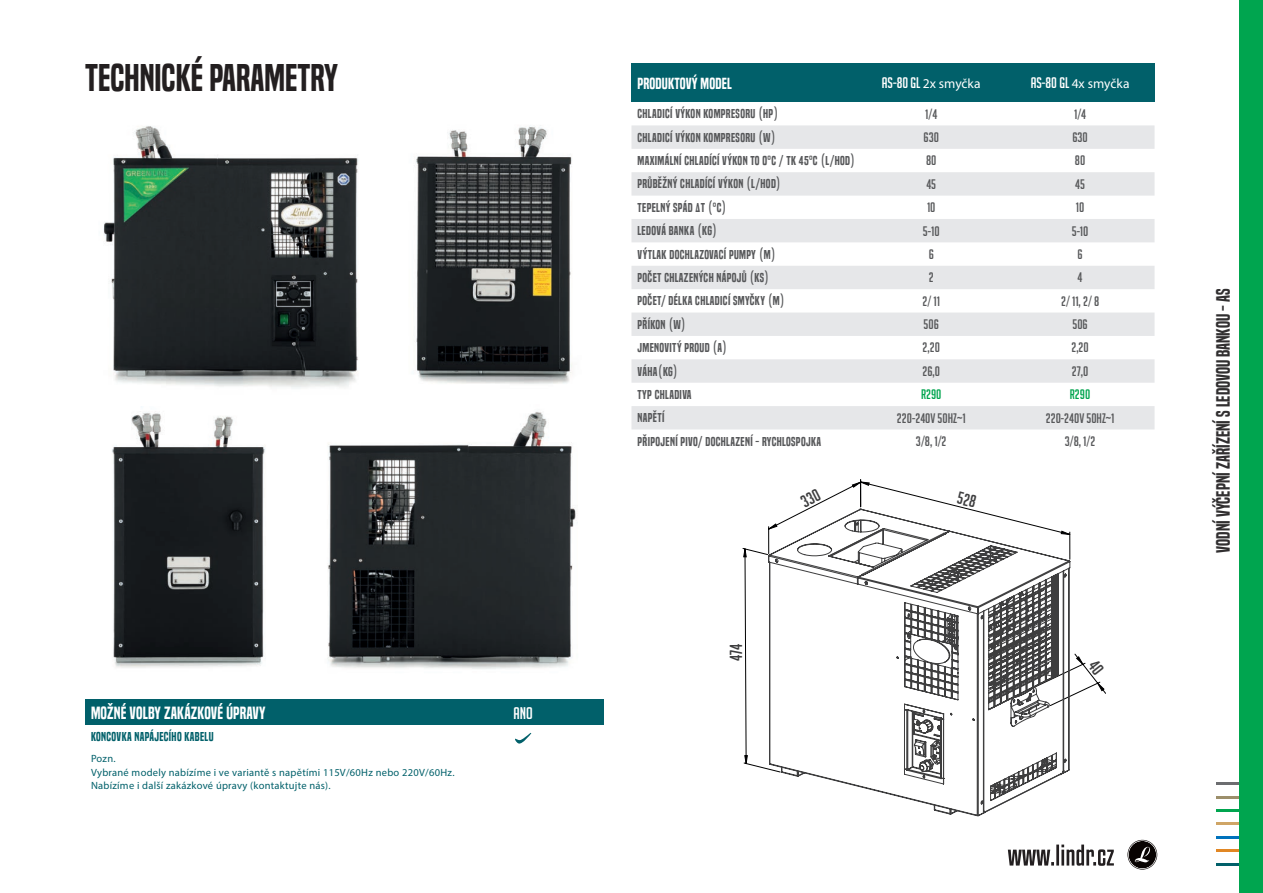
<style>
.page{position:relative;width:1263px;height:893px;background:#fff}
.page>*{position:absolute;margin:0;border:0;box-sizing:border-box;transform-origin:0 0}
.t1{font:36px "Built Titling Sb";color:#231f20}
.t2{font:18px "Built Titling Sb";color:#312f30}
.t3{font:16.95px "Big Noodle Titling";color:#3e3e3f}
.t4{font:16.5px "Built Titling Sb";letter-spacing:.01em;color:#fff}
.t5{font:16.5px "Big Noodle Titling";color:#fff}
.t6{font:15px "Built Titling Sb";letter-spacing:.01em;color:#fff}
.t7{font:13.5px/23.4px "Big Noodle Titling";color:#57585a;text-align:center}
.t8{font:13.5px "Myriad Pro";color:#fff}
.t9{font:12px/23.4px "Built Titling Sb";letter-spacing:.03em;color:#57585a}
.t10{font:12px "Built Titling Sb";letter-spacing:.03em;color:#01606a}
.t11{font:10.5px/13.5px "Myriad Pro";letter-spacing:.025em;color:#01606a}
.s1{font-family:"Big Noodle Titling";font-size:15px}
.s2{color:#00a54f}
.s3{font-family:"Built Titling Sb"}
</style>
<div class="page">
<div style="left:85px;top:699px;width:519px;height:26px;background:#01606a"></div>
<hr style="left:1216px;top:809px;width:47px;height:3px;background:#00a54f">
<hr style="left:1216px;top:822px;width:47px;height:3px;background:#cfa566">
<hr style="left:1216px;top:796px;width:47px;height:3px;background:#9c8f6b">
<hr style="left:1216px;top:782px;width:47px;height:3px;background:#6c6d70">
<hr style="left:1216px;top:849px;width:47px;height:3px;background:#e18724">
<hr style="left:1216px;top:836px;width:47px;height:3px;background:#0072bc">
<hr style="left:1216px;top:863px;width:47px;height:2px;background:#01606a">
<svg style="left:1127px;top:840px;width:30px;height:30px"></svg>
<svg style="left:1008px;top:844px;width:106px;height:22px"></svg>
<div style="left:1239px;top:0;width:24px;height:893px;background:#00a54f"></div>
<div style="left:631px;top:64px;width:523px;height:38px;background:#01606a"></div>
<svg style="left:631px;top:125px;width:523px;height:304px"></svg>
<svg style="left:631px;top:172px;width:523px;height:164px;fill:#e6e7e9"></svg>
<svg style="left:515px;top:733px;width:16px;height:11px"></svg>
<svg style="left:778px;top:772px;width:289px;height:45px"></svg>
<img style="left:103px;top:126px;width:255px;height:262px">
<img style="left:416px;top:125px;width:156px;height:259px">
<img style="left:327px;top:411px;width:249px;height:258px">
<img style="left:112px;top:411px;width:153px;height:257px">
<svg style="left:742px;top:479px;width:364px;height:293px"></svg>
<h1 class="t1" style="left:85px;top:57px;width:254px">TECHNICKÉ PARAMETRY</h1>
<h3 class="t4" style="left:91px;top:703px;width:176px">MOŽNÉ VOLBY ZAKÁZKOVÉ ÚPRAVY</h3>
<p class="t10" style="left:91px;top:730px;width:124px">KONCOVKA NAPÁJECÍHO KABELU</p>
<p class="t11" style="left:91px;top:752px;width:365px">Pozn.<br>Vybrané modely nabízíme i ve variantě s napětími 115V/60Hz nebo 220V/60Hz.<br>Nabízíme i další zakázkové úpravy (kontaktujte nás).</p>
<h3 class="t5" style="left:513px;top:705px;width:21px">ANO</h3>
<p class="t6" style="left:637px;top:74px;width:96px">PRODUKTOVÝ MODEL</p>
<p class="t9" style="left:637px;top:102px;width:219px">CHLADICÍ VÝKON KOMPRESORU (HP)<br>CHLADICÍ VÝKON KOMPRESORU (W)<br>MAXIMÁLNÍ CHLADÍCÍ VÝKON TO 0°C / TK 45°C (L/HOD)<br>PRŮBĚŽNÝ CHLADÍCÍ VÝKON (L/HOD)<br>TEPELNÝ SPÁD ΔT (°C)<br>LEDOVÁ BANKA (KG)<br>VÝTLAK DOCHLAZOVACÍ PUMPY (M)<br>POČET CHLAZENÝCH NÁPOJŮ (KS)<br>POČET/ DÉLKA CHLADICÍ SMYČKY (M)<br>PŘÍKON (W)<br>JMENOVITÝ PROUD (A)<br>VÁHA(KG)<br>TYP CHLADIVA<br>NAPĚTÍ<br>PŘIPOJENÍ PIVO/ DOCHLAZENÍ - RYCHLOSPOJKA</p>
<p class="t8" style="left:882px;top:75px;width:100px"><span class="s1">AS-80 GL</span> 2x smyčka</p>
<p class="t7" style="left:922px;top:102px;width:19px">1/4<br>630<br>80<br>45<br>10<br>5-10<br>6<br>2<br>2/ 11<br>506<br>2,20<br>26,0</p>
<p class="t7" style="left:897px;top:383px;width:70px"><span class="s2">R290<br></span>220-240V 50HZ<span class="s3">~</span>1<br>3/8, 1/2</p>
<p class="t8" style="left:1031px;top:75px;width:100px"><span class="s1">AS-80 GL</span> 4x smyčka</p>
<p class="t7" style="left:1061px;top:102px;width:40px">1/4<br>630<br>80<br>45<br>10<br>5-10<br>6<br>4<br>2/ 11, 2/ 8<br>506<br>2,20<br>27,0</p>
<p class="t7" style="left:1046px;top:383px;width:70px"><span class="s2">R290<br></span>220-240V 50HZ<span class="s3">~</span>1<br>3/8, 1/2</p>
<h3 class="t3" style="left:727px;top:661px;width:19px;rotate:-90deg">474</h3>
<h2 class="t2" style="left:1212px;top:553px;width:266px;rotate:-90deg">VODNÍ VÝČEPNÍ ZAŘÍZENÍ S LEDOVOU BANKOU - AS</h2>
</div>
